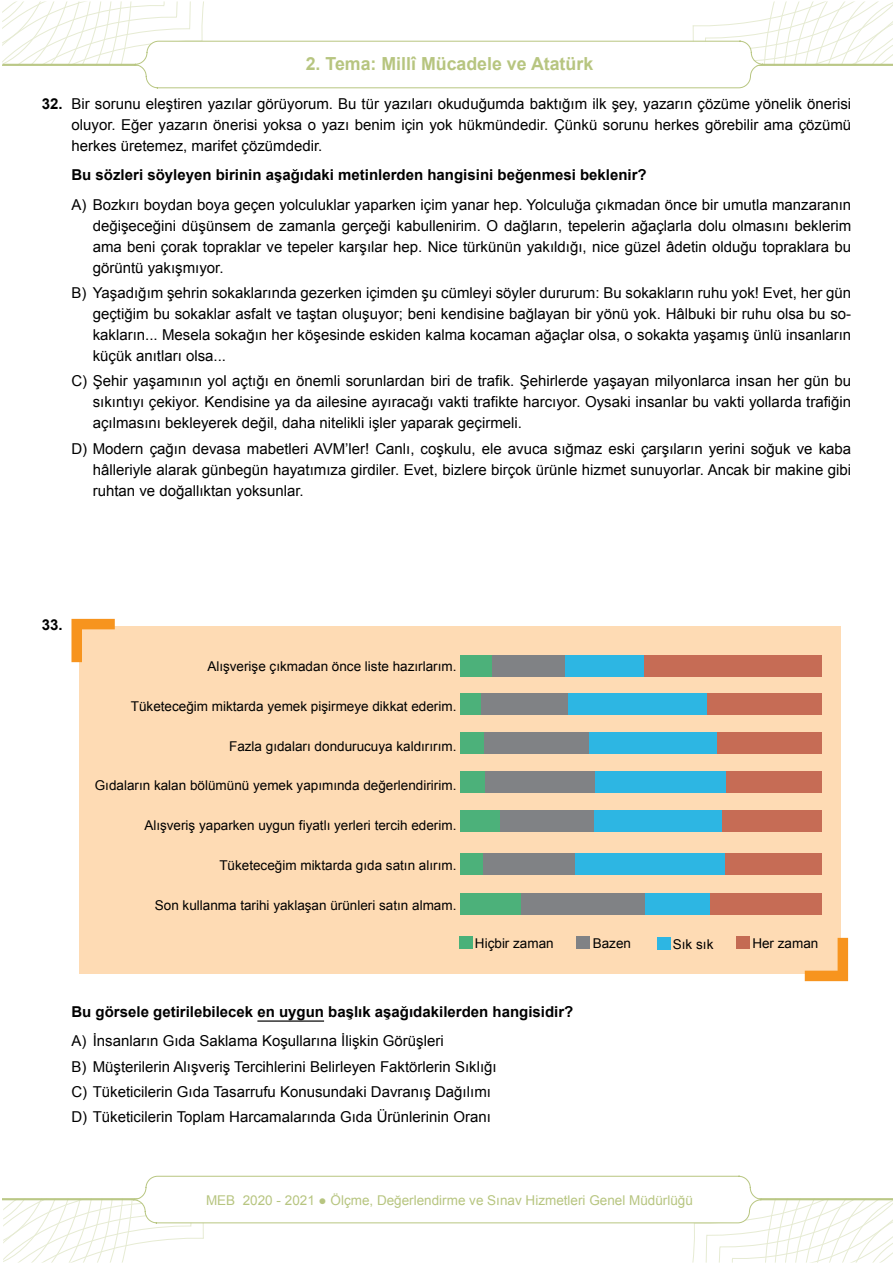
<style>
.page{position:relative;width:893px;height:1263px;background:#fff}
.page>*{position:absolute;margin:0;border:0;box-sizing:border-box;transform-origin:0 0}
.t1{font:700 18px "Arial";color:#b7c580}
.t2{font:15px/21px "Arial";color:#000;text-align:justify}
.t3{font:700 15px "Arial";color:#000}
.t4{font:13.5px "Arial";color:#000}
.t5{font:13.5px "Arial";color:#b7c580}
.s1{font-weight:700}
</style>
<div class="page">
<svg style="left:2px;top:1175px;width:891px;height:87px"></svg>
<svg style="left:2px;top:1px;width:891px;height:88px"></svg>
<hr style="left:257px;top:1020px;width:67px;height:2px;background:#000">
<div style="left:79px;top:626px;width:762px;height:348px;background:#fedbb4"></div>
<div style="left:736px;top:937px;width:13px;height:12px;background:#c46b53"></div>
<div style="left:459px;top:937px;width:13px;height:12px;background:#49b179"></div>
<div style="left:577px;top:936px;width:13px;height:12px;background:#808285"></div>
<div style="left:658px;top:938px;width:13px;height:12px;background:#2db6e3"></div>
<div style="left:460px;top:732px;width:24px;height:21px;background:#4cb17a"></div>
<div style="left:484px;top:732px;width:105px;height:21px;background:#808285"></div>
<div style="left:589px;top:732px;width:128px;height:21px;background:#2db6e3"></div>
<div style="left:717px;top:732px;width:105px;height:21px;background:#c66c55"></div>
<div style="left:484px;top:772px;width:112px;height:21px;background:#808285"></div>
<div style="left:595px;top:772px;width:131px;height:21px;background:#2db6e3"></div>
<div style="left:726px;top:772px;width:96px;height:21px;background:#c66c55"></div>
<div style="left:460px;top:772px;width:25px;height:21px;background:#4cb17a"></div>
<div style="left:499px;top:811px;width:95px;height:21px;background:#808285"></div>
<div style="left:594px;top:811px;width:128px;height:21px;background:#2db6e3"></div>
<div style="left:722px;top:811px;width:100px;height:21px;background:#c66c55"></div>
<div style="left:460px;top:811px;width:39px;height:21px;background:#4cb17a"></div>
<div style="left:482px;top:853px;width:93px;height:21px;background:#808285"></div>
<div style="left:575px;top:853px;width:151px;height:21px;background:#2db6e3"></div>
<div style="left:725px;top:853px;width:97px;height:21px;background:#c66c55"></div>
<div style="left:460px;top:853px;width:22px;height:21px;background:#4cb17a"></div>
<div style="left:520px;top:893px;width:127px;height:21px;background:#808285"></div>
<div style="left:645px;top:893px;width:66px;height:21px;background:#2db6e3"></div>
<div style="left:710px;top:893px;width:112px;height:21px;background:#c66c55"></div>
<div style="left:460px;top:893px;width:60px;height:21px;background:#4cb17a"></div>
<div style="left:460px;top:694px;width:21px;height:21px;background:#4cb17a"></div>
<div style="left:481px;top:694px;width:87px;height:21px;background:#808285"></div>
<div style="left:568px;top:694px;width:139px;height:21px;background:#2db6e3"></div>
<div style="left:707px;top:694px;width:115px;height:21px;background:#c66c55"></div>
<div style="left:460px;top:655px;width:33px;height:21px;background:#4cb17a"></div>
<div style="left:493px;top:655px;width:73px;height:21px;background:#808285"></div>
<div style="left:566px;top:655px;width:79px;height:21px;background:#2db6e3"></div>
<div style="left:644px;top:655px;width:178px;height:21px;background:#c66c55"></div>
<svg style="left:805px;top:938px;width:43px;height:43px"></svg>
<svg style="left:71px;top:619px;width:44px;height:43px"></svg>
<p class="t1" style="left:306px;top:52px;width:289px">2. Tema: Millî Mücadele ve Atatürk</p>
<p class="t2" style="left:71px;top:93px;width:781px;text-indent:-30px"><span class="s1">32.</span> Bir sorunu eleştiren yazılar görüyorum. Bu tür yazıları okuduğumda baktığım ilk şey, yazarın çözüme yönelik önerisi oluyor. Eğer yazarın önerisi yoksa o yazı benim için yok hükmündedir. Çünkü sorunu herkes görebilir ama çözümü herkes üretemez, marifet çözümdedir.</p>
<p class="t3" style="left:71px;top:165px;width:577px">Bu sözleri söyleyen birinin aşağıdaki metinlerden hangisini beğenmesi beklenir?</p>
<p class="t2" style="left:93px;top:194px;width:760px;text-indent:-21px">A) Bozkırı boydan boya geçen yolculuklar yaparken içim yanar hep. Yolculuğa çıkmadan önce bir umutla manzaranın değişeceğini düşünsem de zamanla gerçeği kabullenirim. O dağların, tepelerin ağaçlarla dolu olmasını beklerim ama beni çorak topraklar ve tepeler karşılar hep. Nice türkünün yakıldığı, nice güzel âdetin olduğu topraklara bu görüntü yakışmıyor.</p>
<p class="t2" style="left:93px;top:282px;width:760px;text-indent:-21px">B) Yaşadığım şehrin sokaklarında gezerken içimden şu cümleyi söyler dururum: Bu sokakların ruhu yok! Evet, her gün geçtiğim bu sokaklar asfalt ve taştan oluşuyor; beni kendisine bağlayan bir yönü yok. Hâlbuki bir ruhu olsa bu so&shy;kakların... Mesela sokağın her köşesinde eskiden kalma kocaman ağaçlar olsa, o sokakta yaşamış ünlü insanların küçük anıtları olsa...</p>
<p class="t2" style="left:93px;top:371px;width:760px;text-indent:-21px">C) Şehir yaşamının yol açtığı en önemli sorunlardan biri de trafik. Şehirlerde yaşayan milyonlarca insan her gün bu sıkıntıyı çekiyor. Kendisine ya da ailesine ayıracağı vakti trafikte harcıyor. Oysaki insanlar bu vakti yollarda trafiğin açılmasını bekleyerek değil, daha nitelikli işler yaparak geçirmeli.</p>
<p class="t2" style="left:93px;top:438px;width:760px;text-indent:-21px">D) Modern çağın devasa mabetleri AVM’ler! Canlı, coşkulu, ele avuca sığmaz eski çarşıların yerini soğuk ve kaba hâlleriyle alarak günbegün hayatımıza girdiler. Evet, bizlere birçok ürünle hizmet sunuyorlar. Ancak bir makine gibi ruhtan ve doğallıktan yoksunlar.</p>
<p class="t3" style="left:42px;top:615px;width:22px">33.</p>
<p class="t4" style="left:207px;top:657px;width:251px">Alışverişe çıkmadan önce liste hazırlarım.</p>
<p class="t4" style="left:131px;top:697px;width:327px">Tüketeceğim miktarda yemek pişirmeye dikkat ederim.</p>
<p class="t4" style="left:229px;top:737px;width:229px">Fazla gıdaları dondurucuya kaldırırım.</p>
<p class="t4" style="left:95px;top:777px;width:363px">Gıdaların kalan bölümünü yemek yapımında değerlendiririm.</p>
<p class="t4" style="left:144px;top:817px;width:314px">Alışveriş yaparken uygun fiyatlı yerleri tercih ederim.</p>
<p class="t4" style="left:219px;top:856px;width:239px">Tüketeceğim miktarda gıda satın alırım.</p>
<p class="t4" style="left:155px;top:896px;width:303px">Son kullanma tarihi yaklaşan ürünleri satın almam.</p>
<p class="t4" style="left:475px;top:935px;width:80px">Hiçbir zaman</p>
<p class="t4" style="left:593px;top:934px;width:40px">Bazen</p>
<p class="t4" style="left:673px;top:935px;width:42px">Sık sık</p>
<p class="t4" style="left:752px;top:935px;width:68px">Her zaman</p>
<p class="t3" style="left:71px;top:1002px;width:503px">Bu görsele getirilebilecek en uygun başlık aşağıdakilerden hangisidir?</p>
<p class="t2" style="left:71px;top:1029px;width:427px;line-height:25.2px;text-align:left">A) İnsanların Gıda Saklama Koşullarına İlişkin Görüşleri<br>B) Müşterilerin Alışveriş Tercihlerini Belirleyen Faktörlerin Sıklığı C) Tüketicilerin Gıda Tasarrufu Konusundaki Davranış Dağılımı D) Tüketicilerin Toplam Harcamalarında Gıda Ürünlerinin Oranı</p>
<p class="t5" style="left:206px;top:1191px;width:488px">MEB 2020 - 2021 ● Ölçme, Değerlendirme ve Sınav Hizmetleri Genel Müdürlüğü</p>
</div>
